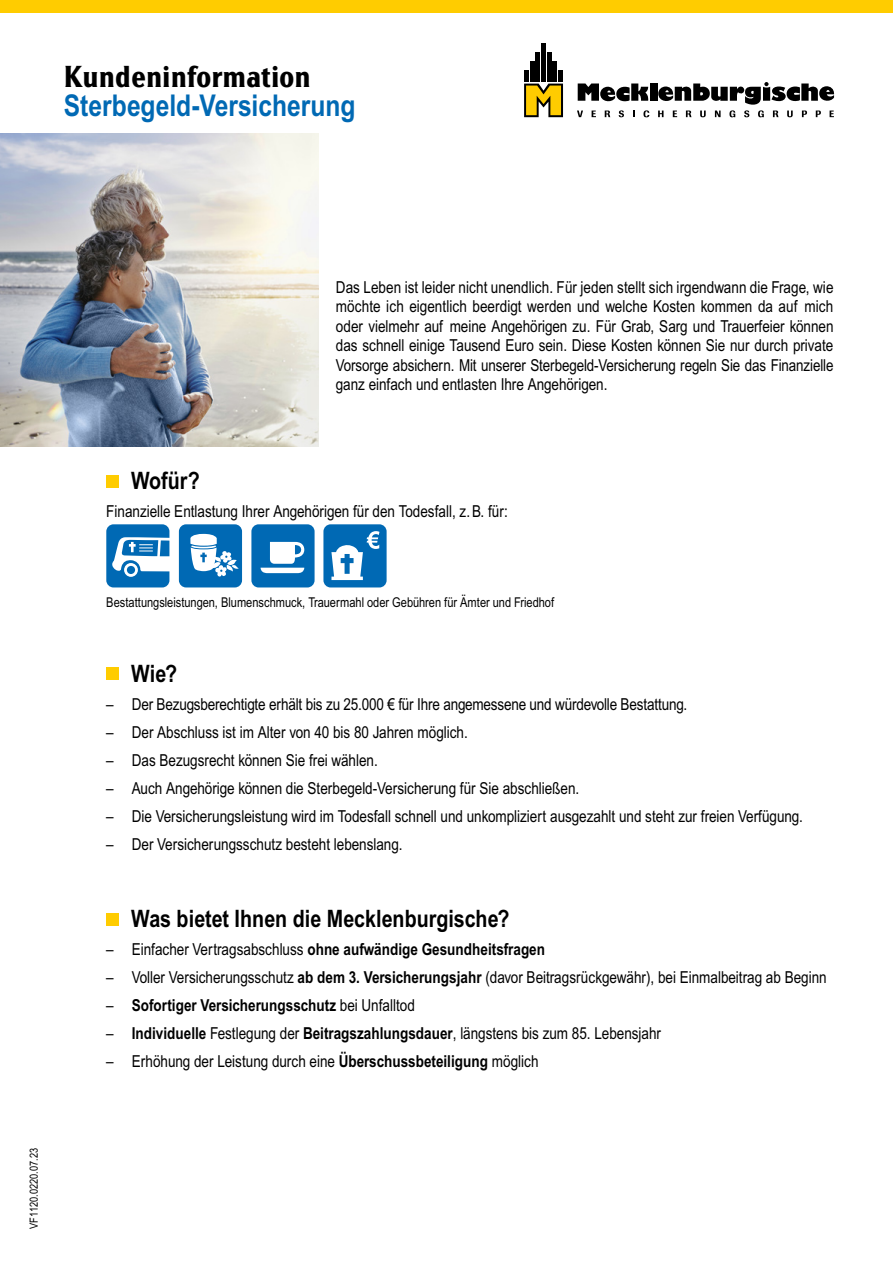
<style>
.page{position:relative;width:893px;height:1263px;background:#fff}
.page>*{position:absolute;margin:0;border:0;box-sizing:border-box;transform-origin:0 0}
.t1{font:31.5px "LP Cervo Lap";color:#000}
.t2{font:700 30px "Arial Narrow MT Pro";color:#0069b4}
.t3{font:700 24px "Arial Narrow MT Pro";color:#000}
.t4{font:16.5px/19.5px "Arial Narrow MT Pro";color:#000;text-align:justify}
.t5{font:700 16.5px "Arial Narrow MT Pro";color:#000}
.t6{font:13.5px "Arial Narrow MT Pro";color:#000}
.t7{font:11.25px "Arial Narrow MT Pro";color:#000}
.s1{font-weight:400}
.s2{font-weight:700}
</style>
<div class="page">
<div style="left:0;top:0;width:893px;height:13px;background:#fc0"></div>
<div style="left:650px;top:83px;width:7px;height:18px;background:#000"></div>
<svg style="left:578px;top:83px;width:71px;height:19px"></svg>
<svg style="left:524px;top:84px;width:39px;height:33px"></svg>
<div style="left:524px;top:70px;width:5px;height:12px;background:#000"></div>
<hr style="left:530px;top:61px;width:4px;height:21px;background:#000">
<div style="left:535px;top:52px;width:5px;height:30px;background:#000"></div>
<div style="left:541px;top:43px;width:5px;height:39px;background:#000"></div>
<div style="left:547px;top:52px;width:5px;height:30px;background:#000"></div>
<hr style="left:553px;top:61px;width:4px;height:21px;background:#000">
<div style="left:558px;top:70px;width:5px;height:12px;background:#000"></div>
<svg style="left:577px;top:110px;width:6px;height:7px"></svg>
<svg style="left:592px;top:111px;width:4px;height:6px"></svg>
<svg style="left:633px;top:111px;width:2px;height:6px"></svg>
<svg style="left:605px;top:111px;width:5px;height:6px"></svg>
<svg style="left:619px;top:110px;width:5px;height:7px"></svg>
<svg style="left:643px;top:110px;width:6px;height:7px"></svg>
<svg style="left:658px;top:82px;width:176px;height:35px"></svg>
<div style="left:106px;top:475px;width:13px;height:13px;background:#fc0"></div>
<div style="left:106px;top:668px;width:13px;height:12px;background:#fc0"></div>
<div style="left:106px;top:913px;width:13px;height:13px;background:#fc0"></div>
<div style="left:106px;top:524px;width:63px;height:63px;background:#0069b4;border-radius:7px"></div>
<svg style="left:112px;top:537px;width:58px;height:40px"></svg>
<div style="left:179px;top:524px;width:63px;height:63px;background:#0069b4;border-radius:7px"></div>
<svg style="left:190px;top:534px;width:49px;height:43px"></svg>
<div style="left:251px;top:524px;width:64px;height:63px;background:#0069b4;border-radius:7px"></div>
<svg style="left:261px;top:542px;width:43px;height:31px"></svg>
<div style="left:323px;top:524px;width:64px;height:63px;background:#0069b4;border-radius:7px"></div>
<svg style="left:331px;top:531px;width:48px;height:49px"></svg>
<img style="left:0;top:134px;width:319px;height:312px">
<h1 class="t1" style="left:64px;top:54px;width:248px">Kundeninformation</h1>
<h2 class="t2" style="left:64px;top:87px;width:293px">Sterbegeld-Versicherung</h2>
<p class="t7" style="left:27px;top:1229px;width:82px;rotate:-90deg">VF1120.0220.07.23</p>
<p class="t4" style="left:336px;top:277px;width:499px">Das Leben ist leider nicht unendlich. Für jeden stellt sich irgendwann die Frage, wie möchte ich eigentlich beerdigt werden und welche Kosten kommen da auf mich oder vielmehr auf meine Angehörigen zu. Für Grab, Sarg und Trauerfeier können das schnell einige Tausend Euro sein. Diese Kosten können Sie nur durch private Vorsorge absichern. Mit unserer Sterbegeld-Versicherung regeln Sie das Finanzielle ganz einfach und entlasten Ihre Angehörigen.</p>
<h3 class="t3" style="left:131px;top:466px;width:70px">Wofür?</h3>
<p class="t4" style="left:106px;top:502px;width:403px">Finanzielle Entlastung Ihrer Angehörigen für den Todesfall, z.B. für:</p>
<p class="t6" style="left:106px;top:593px;width:449px">Bestattungsleistungen, Blumenschmuck, Trauermahl oder Gebühren für Ämter und Friedhof</p>
<h3 class="t3" style="left:131px;top:659px;width:48px">Wie?</h3>
<p class="t4" style="left:106px;top:694px;width:583px">– Der Bezugsberechtigte erhält bis zu 25.000 € für Ihre angemessene und würdevolle Bestattung.</p>
<p class="t4" style="left:106px;top:722px;width:363px">– Der Abschluss ist im Alter von 40 bis 80 Jahren möglich.</p>
<p class="t4" style="left:106px;top:750px;width:273px">– Das Bezugsrecht können Sie frei wählen.</p>
<p class="t4" style="left:106px;top:778px;width:475px">– Auch Angehörige können die Sterbegeld-Versicherung für Sie abschließen.</p>
<p class="t4" style="left:106px;top:806px;width:698px">– Die Versicherungsleistung wird im Todesfall schnell und unkompliziert ausgezahlt und steht zur freien Verfügung.</p>
<p class="t4" style="left:106px;top:834px;width:298px">– Der Versicherungsschutz besteht lebenslang.</p>
<h3 class="t3" style="left:131px;top:904px;width:380px">Was bietet Ihnen die Mecklenburgische?</h3>
<p class="t5" style="left:106px;top:939px;width:440px"><span class="s1">– Einfacher Vertragsabschluss</span> ohne aufwändige Gesundheitsfragen</p>
<p class="t4" style="left:106px;top:967px;width:722px">– Voller Versicherungsschutz <span class="s2">ab dem 3. Versicherungsjahr</span> (davor Beitragsrückgewähr), bei Einmalbeitrag ab Beginn</p>
<p class="t5" style="left:106px;top:995px;width:310px"><span class="s1">–</span> Sofortiger Versicherungsschutz <span class="s1">bei Unfalltod</span></p>
<p class="t4" style="left:106px;top:1023px;width:556px">– <span class="s2">Individuelle</span> Festlegung der <span class="s2">Beitragszahlungsdauer</span>, längstens bis zum 85. Lebensjahr</p>
<p class="t4" style="left:106px;top:1051px;width:434px">– Erhöhung der Leistung durch eine <span class="s2">Überschussbeteiligung</span> möglich</p>
</div>
